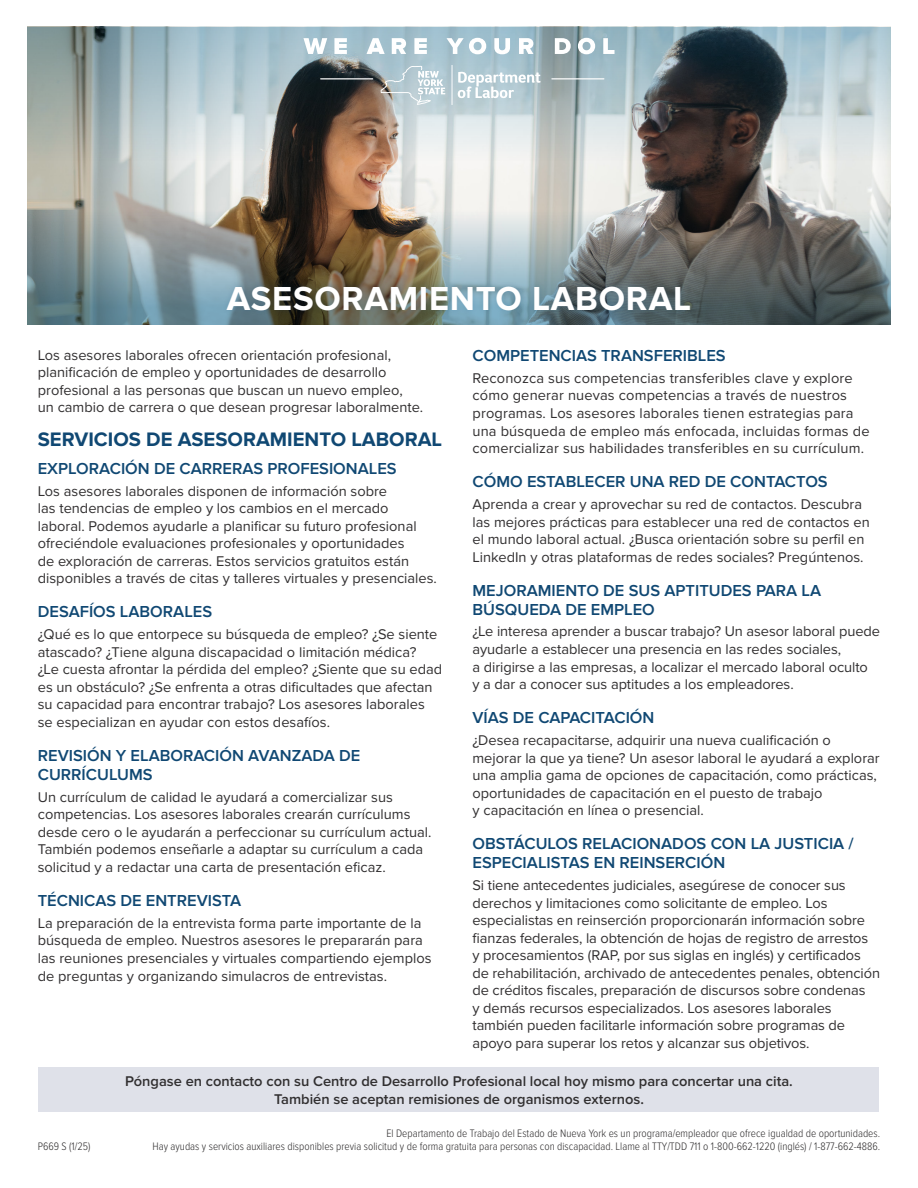
<style>
.page{position:relative;width:918px;height:1188px;background:#fff}
.page>*{position:absolute;margin:0;border:0;box-sizing:border-box;transform-origin:0 0}
.Fact_Sheet_Headline{font:700 34.5px "Proxima Nova";letter-spacing:.02em;color:#fff}
.Section_Headline{font:700 20.25px "Proxima Nova";color:#104873}
.Section_By-line{font:600 16.5px/18.9px "Proxima Nova";color:#104873}
.Body_Copy{font:14.7px/17.5px "Proxima Nova";color:#312f30}
.Body_Copy-2{font:600 14.7px/17.5px "Proxima Nova";color:#312f30;text-align:center}
.Disclaimer{font:300 11.25px/13.5px "Proxima Nova Cond";color:#312f30;text-align:right}
.P{font:300 11.25px "Proxima Nova Cond";color:#312f30}
</style>
<div class="page">
<div style="left:39px;top:1067px;width:840px;height:45px;background:#dfe1e9"></div>
<img style="left:27px;top:162px;width:864px;height:47px">
<svg style="left:27px;top:27px;width:864px;height:135px;background:#97a3a5"></svg>
<img style="left:27px;top:209px;width:864px;height:115px">
<div style="left:222px;top:281px;width:474px;height:35px;background:#104873;opacity:.2"></div>
<hr style="left:551px;top:78px;width:53px;height:1px;background:#fff">
<hr style="left:320px;top:78px;width:53px;height:1px;background:#fff">
<svg style="left:303px;top:38px;width:24px;height:16px"></svg>
<svg style="left:334px;top:38px;width:13px;height:16px"></svg>
<svg style="left:367px;top:38px;width:18px;height:16px"></svg>
<svg style="left:392px;top:38px;width:14px;height:16px"></svg>
<svg style="left:414px;top:38px;width:13px;height:16px"></svg>
<svg style="left:447px;top:38px;width:39px;height:16px"></svg>
<svg style="left:494px;top:38px;width:16px;height:16px"></svg>
<svg style="left:519px;top:38px;width:14px;height:16px"></svg>
<svg style="left:555px;top:38px;width:16px;height:16px"></svg>
<svg style="left:578px;top:38px;width:17px;height:16px"></svg>
<svg style="left:603px;top:38px;width:12px;height:16px"></svg>
<svg style="left:458px;top:72px;width:83px;height:26px"></svg>
<hr style="left:452px;top:65px;width:1px;height:40px;background:#fff">
<svg style="left:381px;top:66px;width:64px;height:39px;background:#beccd1"></svg>
<p class="Fact_Sheet_Headline" style="left:227px;top:279px;width:466px">ASESORAMIENTO LABORAL</p>
<p class="Body_Copy" style="left:38px;top:345px;width:387px">Los asesores laborales ofrecen orientación profesional, planificación de empleo y oportunidades de desarrollo profesional a las personas que buscan un nuevo empleo,<br>un cambio de carrera o que desean progresar laboralmente.</p>
<p class="Section_Headline" style="left:38px;top:428px;width:406px">SERVICIOS DE ASESORAMIENTO LABORAL</p>
<p class="Section_By-line" style="left:38px;top:459px;width:360px">EXPLORACIÓN DE CARRERAS PROFESIONALES</p>
<p class="Body_Copy" style="left:38px;top:481px;width:401px">Los asesores laborales disponen de información sobre<br>las tendencias de empleo y los cambios en el mercado laboral. Podemos ayudarle a planificar su futuro profesional ofreciéndole evaluaciones profesionales y oportunidades<br>de exploración de carreras. Estos servicios gratuitos están disponibles a través de citas y talleres virtuales y presenciales.</p>
<p class="Section_By-line" style="left:38px;top:603px;width:176px">DESAFÍOS LABORALES</p>
<p class="Body_Copy" style="left:38px;top:625px;width:406px">¿Qué es lo que entorpece su búsqueda de empleo? ¿Se siente atascado? ¿Tiene alguna discapacidad o limitación médica?<br>¿Le cuesta afrontar la pérdida del empleo? ¿Siente que su edad es un obstáculo? ¿Se enfrenta a otras dificultades que afectan su capacidad para encontrar trabajo? Los asesores laborales se especializan en ayudar con estos desafíos.</p>
<p class="Section_By-line" style="left:38px;top:746px;width:324px">REVISIÓN Y ELABORACIÓN AVANZADA DE<br>CURRÍCULUMS</p>
<p class="Body_Copy" style="left:38px;top:787px;width:395px">Un currículum de calidad le ayudará a comercializar sus competencias. Los asesores laborales crearán currículums desde cero o le ayudarán a perfeccionar su currículum actual.<br>También podemos enseñarle a adaptar su currículum a cada solicitud y a redactar una carta de presentación eficaz.</p>
<p class="Section_By-line" style="left:38px;top:891px;width:205px">TÉCNICAS DE ENTREVISTA</p>
<p class="Body_Copy" style="left:38px;top:914px;width:395px">La preparación de la entrevista forma parte importante de la búsqueda de empleo. Nuestros asesores le prepararán para las reuniones presenciales y virtuales compartiendo ejemplos de preguntas y organizando simulacros de entrevistas.</p>
<p class="Section_By-line" style="left:472px;top:346px;width:255px">COMPETENCIAS TRANSFERIBLES</p>
<p class="Body_Copy" style="left:472px;top:369px;width:399px">Reconozca sus competencias transferibles clave y explore cómo generar nuevas competencias a través de nuestros programas. Los asesores laborales tienen estrategias para una búsqueda de empleo más enfocada, incluidas formas de comercializar sus habilidades transferibles en su currículum.</p>
<p class="Section_By-line" style="left:472px;top:473px;width:357px">CÓMO ESTABLECER UNA RED DE CONTACTOS</p>
<p class="Body_Copy" style="left:472px;top:495px;width:399px">Aprenda a crear y aprovechar su red de contactos. Descubra las mejores prácticas para establecer una red de contactos en el mundo laboral actual. ¿Busca orientación sobre su perfil en LinkedIn y otras plataformas de redes sociales? Pregúntenos.</p>
<p class="Section_By-line" style="left:472px;top:581px;width:350px">MEJORAMIENTO DE SUS APTITUDES PARA LA<br>BÚSQUEDA DE EMPLEO</p>
<p class="Body_Copy" style="left:472px;top:622px;width:409px">¿Le interesa aprender a buscar trabajo? Un asesor laboral puede ayudarle a establecer una presencia en las redes sociales,<br>a dirigirse a las empresas, a localizar el mercado laboral oculto<br>y a dar a conocer sus aptitudes a los empleadores.</p>
<p class="Section_By-line" style="left:472px;top:708px;width:183px">VÍAS DE CAPACITACIÓN</p>
<p class="Body_Copy" style="left:472px;top:731px;width:409px">¿Desea recapacitarse, adquirir una nueva cualificación o mejorar la que ya tiene? Un asesor laboral le ayudará a explorar una amplia gama de opciones de capacitación, como prácticas, oportunidades de capacitación en el puesto de trabajo<br>y capacitación en línea o presencial.</p>
<p class="Section_By-line" style="left:472px;top:835px;width:383px">OBSTÁCULOS RELACIONADOS CON LA JUSTICIA /<br>ESPECIALISTAS EN REINSERCIÓN</p>
<p class="Body_Copy" style="left:472px;top:876px;width:409px">Si tiene antecedentes judiciales, asegúrese de conocer sus derechos y limitaciones como solicitante de empleo. Los especialistas en reinserción proporcionarán información sobre fianzas federales, la obtención de hojas de registro de arrestos<br>y procesamientos (RAP, por sus siglas en inglés) y certificados de rehabilitación, archivado de antecedentes penales, obtención de créditos fiscales, preparación de discursos sobre condenas<br>y demás recursos especializados. Los asesores laborales también pueden facilitarle información sobre programas de apoyo para superar los retos y alcanzar sus objetivos.</p>
<p class="P" style="left:38px;top:1138px;width:54px">P669 S (1/25)</p>
<p class="Body_Copy-2" style="left:125px;top:1073px;width:669px">Póngase en contacto con su Centro de Desarrollo Profesional local hoy mismo para concertar una cita.<br>También se aceptan remisiones de organismos externos.</p>
<p class="Disclaimer" style="left:152px;top:1126px;width:729px">El Departamento de Trabajo del Estado de Nueva York es un programa/empleador que ofrece igualdad de oportunidades.<br>Hay ayudas y servicios auxiliares disponibles previa solicitud y de forma gratuita para personas con discapacidad. Llame al TTY/TDD 711 o 1-800-662-1220 (inglés) / 1-877-662-4886.</p>
</div>
